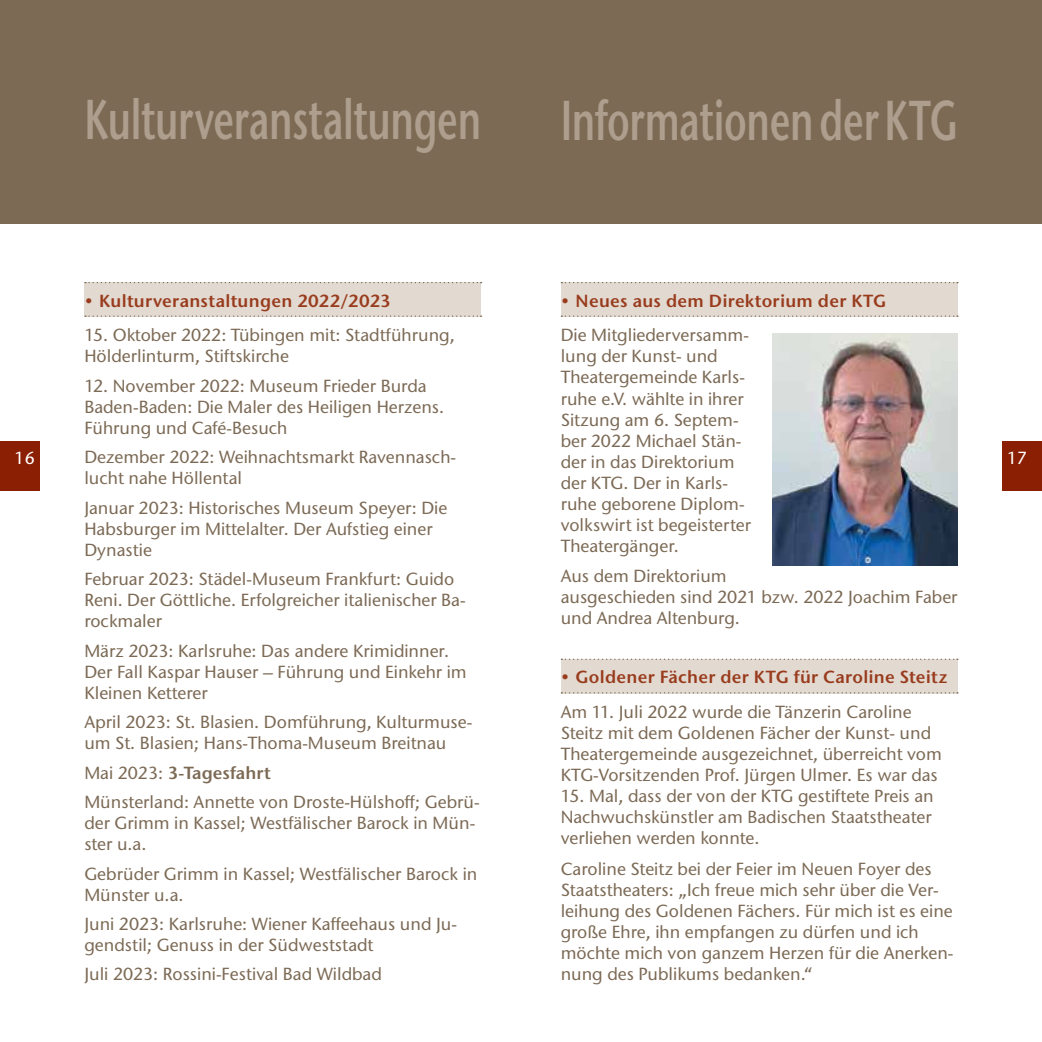
<style>
.page{position:relative;width:1042px;height:1042px;background:#fff}
.page>*{position:absolute;margin:0;border:0;box-sizing:border-box;transform-origin:0 0}
.t1{font:600 56px "Stone Sans ITC Pro";letter-spacing:-.01em;color:#ad9e8d;scale:.67 1}
.t2{font:500 17.5px/21px "Stone Sans ITC Pro";color:#7c6a55}
.t3{font:600 17.5px "Stone Sans ITC Pro";letter-spacing:.015em;color:#993c1d}
.t4{font:500 17.5px "Stone Sans ITC Pro";color:#fff}
.s1{font-weight:600}
</style>
<div class="page">
<div style="left:561px;top:282px;width:396px;height:35px;background:#e2d9d1"></div>
<div style="left:561px;top:659px;width:396px;height:34px;background:#e2d9d1"></div>
<div style="left:84px;top:282px;width:397px;height:34px;background:#e2d9d1"></div>
<div style="left:0;top:441px;width:40px;height:50px;background:#8a1f03"></div>
<div style="left:1002px;top:441px;width:40px;height:50px;background:#8a1f03"></div>
<div style="left:0;top:0;width:521px;height:223px;background:#7c6a55"></div>
<div style="left:521px;top:0;width:521px;height:223px;background:#7c6a55"></div>
<svg style="left:561px;top:282px;width:397px;height:1px"></svg>
<svg style="left:561px;top:315px;width:397px;height:2px"></svg>
<svg style="left:561px;top:658px;width:397px;height:2px"></svg>
<svg style="left:561px;top:692px;width:397px;height:1px"></svg>
<svg style="left:85px;top:282px;width:397px;height:1px"></svg>
<svg style="left:85px;top:315px;width:397px;height:2px"></svg>
<img style="left:773px;top:333px;width:184px;height:233px">
<h1 class="t1" style="left:84px;top:84px;width:594px">Kulturveranstaltungen</h1>
<h1 class="t1" style="left:561px;top:86px;width:594px">Informationen der KTG</h1>
<p class="t3" style="left:84px;top:290px;width:308px">• Kulturveranstaltungen 2022/2023</p>
<p class="t2" style="left:84px;top:325px;width:372px">15. Oktober 2022: Tübingen mit: Stadtführung,<br>Hölderlinturm, Stiftskirche</p>
<p class="t2" style="left:84px;top:375px;width:361px">12. November 2022: M useum Frieder Burda<br>Baden-Baden: Die Maler des Heiligen Herzens.<br>Führung und Café-Besuch</p>
<p class="t2" style="left:84px;top:447px;width:373px">Dezember 2022: Weihnachtsmarkt Ravennasch&shy;lucht nahe Höllental</p>
<p class="t2" style="left:84px;top:497px;width:364px">Januar 2023: H istorisches M useum Speyer: Die<br>Habsburger im M ittelalter. Der Aufstieg einer<br>Dynastie</p>
<p class="t2" style="left:84px;top:568px;width:383px">Februar 2023: Städel-M useum Frankfurt: Guido<br>Reni. Der Göttliche. Erfolgreicher italienischer Ba&shy;rockmaler</p>
<p class="t2" style="left:84px;top:640px;width:384px">März 2023: Karlsruhe: Das andere Krimidinner.<br>Der Fall Kaspar Hauser – Führung und Einkehr im<br>Kleinen Ketterer</p>
<p class="t2" style="left:84px;top:711px;width:389px">April 2023: St. Blasien. Domführung, Kulturmuse&shy;um St. Blasien; Hans-Thoma-M useum Breitnau</p>
<p class="t2" style="left:84px;top:758px;width:397px;line-height:29.4px">Mai 2023: <span class="s1">3-Tagesfahrt<br></span>M ünsterland: Annette von Droste-H ülshoff; Gebrü-</p>
<p class="t2" style="left:84px;top:812px;width:392px">der Grimm in Kassel; Westfälischer Barock in M ün&shy;ster u.a.</p>
<p class="t2" style="left:84px;top:863px;width:394px">Gebrüder Grimm in Kassel; Westfälischer Barock in<br>M ünster u.a.</p>
<p class="t2" style="left:84px;top:913px;width:374px">Juni 2023: Karlsruhe: Wiener Kaffeehaus und Ju&shy;gendstil; Genuss in der Südweststadt</p>
<p class="t2" style="left:84px;top:963px;width:299px">Juli 2023: Rossini-Festival Bad Wildbad</p>
<p class="t3" style="left:561px;top:290px;width:327px">• Neues aus dem Direktorium der KTG</p>
<p class="t2" style="left:561px;top:325px;width:192px">Die M itgliederversamm&shy;lung der Kunst- und<br>Theatergemeinde Karls&shy;ruhe e.V. wählte in ihrer<br>Sitzung am 6. Septem&shy;ber 2022 M ichael Stän&shy;der in das Direktorium der KTG . Der in Karls&shy;ruhe geborene Diplom&shy;volkswirt ist begeisterter<br>Theatergänger.</p>
<p class="t2" style="left:561px;top:566px;width:398px">Aus dem Direktorium<br>ausgeschieden sind 2021 bzw. 2022 Joachim Faber und Andrea Altenburg.</p>
<p class="t4" style="left:15px;top:447px;width:22px">16</p>
<p class="t4" style="left:1007px;top:447px;width:21px">17</p>
<p class="t3" style="left:561px;top:666px;width:388px">• Goldener Fächer der KTG für Caroline Steitz</p>
<p class="t2" style="left:561px;top:701px;width:383px">Am 11. Juli 2022 wurde die Tänzerin Caroline Steitz mit dem Goldenen Fächer der Kunst- und Theatergemeinde ausgezeichnet, überreicht vom KTG-Vorsitzenden Prof. Jürgen Ulmer. Es war das</p>
<p class="t2" style="left:561px;top:785px;width:374px;text-align:justify">15. Mal, dass der von der KTG gestiftete Preis an Nachwuchskünstler am Badischen Staatstheater verliehen werden konnte.</p>
<p class="t2" style="left:561px;top:858px;width:394px">Caroline Steitz bei der Feier im Neuen Foyer des Staatstheaters: „Ich freue mich sehr über die Ver&shy;leihung des Goldenen Fächers. Für mich ist es eine große Ehre, ihn empfangen zu dürfen und ich möchte mich von ganzem Herzen für die Anerken&shy;nung des Publikums bedanken.“</p>
</div>
